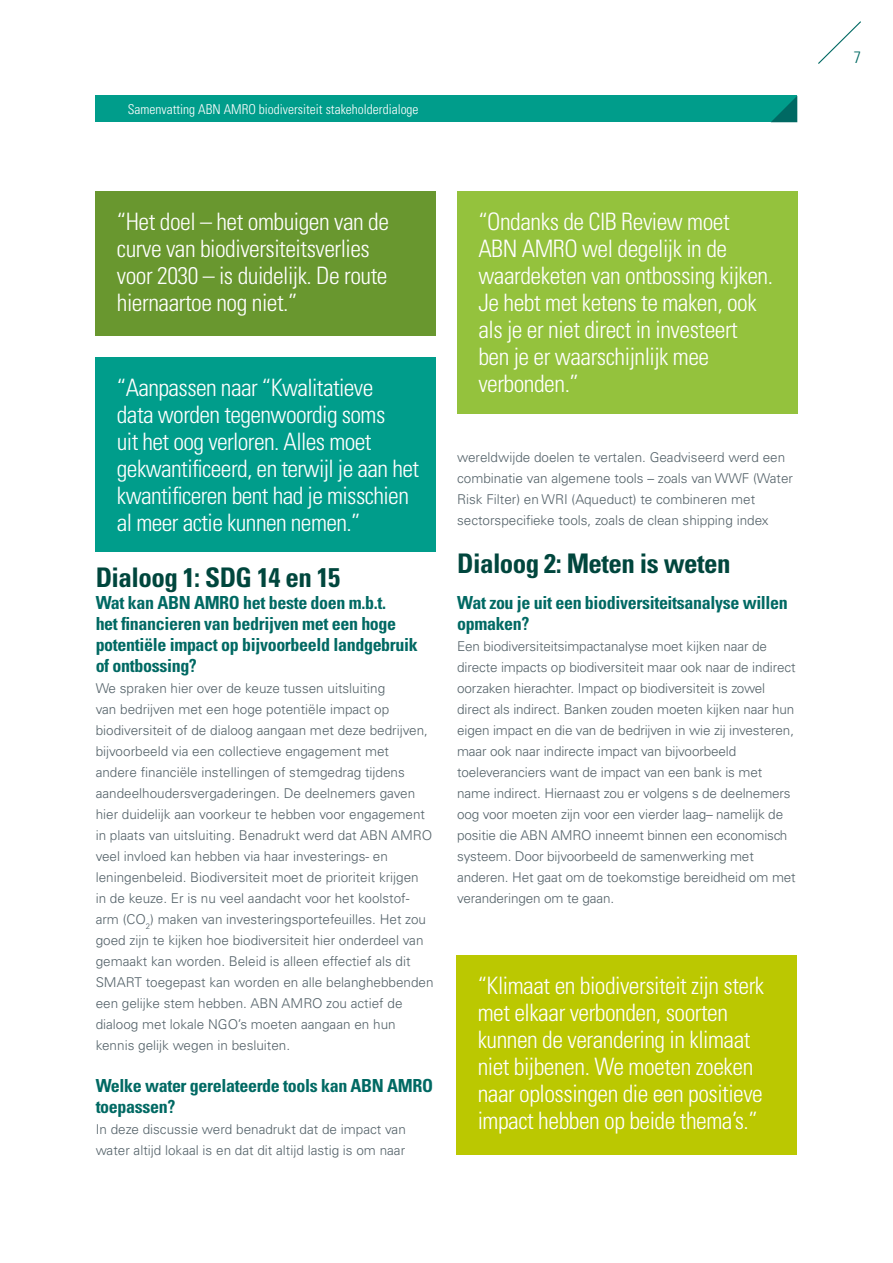
<style>
.page{position:relative;width:893px;height:1263px;background:#fff}
.page>*{position:absolute;margin:0;border:0;box-sizing:border-box;transform-origin:0 0}
.A4_kopje_c18{font:700 condensed 27px "Univers LT Std";letter-spacing:-.02em;color:#00463d}
.A4_kopje_c18-2{font:300 condensed 24px/27px "Univers LT Std";letter-spacing:-.02em;color:#fff}
.A4_tussenkopje_c12{font:700 condensed 18px/21px "Univers LT Std";letter-spacing:-.02em;color:#006963}
.A4_brood{font:700 condensed 18px/21px "Univers LT Std";letter-spacing:-.02em;color:#006963}
.t1{font:300 condensed 16.5px "Univers LT Std";color:#006963}
.A4_brood-2{font:300 13.5px/21px "Univers LT Std";color:#546269}
.A4_kopje_c18-3{font:300 condensed 13.5px "Univers LT Std";color:#fff}
</style>
<div class="page">
<div style="left:96px;top:96px;width:701px;height:26px;background:#009d8b"></div>
<svg style="left:771px;top:96px;width:26px;height:26px"></svg>
<svg style="left:818px;top:21px;width:43px;height:43px"></svg>
<div style="left:96px;top:191px;width:340px;height:145px;background:#69972f"></div>
<div style="left:96px;top:357px;width:340px;height:195px;background:#009d8b"></div>
<div style="left:457px;top:191px;width:340px;height:223px;background:#94c23d"></div>
<div style="left:456px;top:955px;width:341px;height:200px;background:#bbc801"></div>
<p class="A4_kopje_c18-3" style="left:128px;top:101px;width:292px">Samenvatting ABN AMRO biodiversiteit stakeholderdialoge</p>
<p class="A4_kopje_c18-2" style="left:117px;top:208px;width:274px">“Het doel – het ombuigen van de curve van biodiversiteitsverlies voor 2030 – is duidelijk. De route hiernaartoe nog niet.”</p>
<p class="A4_kopje_c18-2" style="left:117px;top:374px;width:304px">“Aanpassen naar “Kwalitatieve<br>data worden tegenwoordig soms<br>uit het oog verloren. Alles moet gekwantificeerd, en terwijl je aan het kwantificeren bent had je misschien al meer actie kunnen nemen.”</p>
<p class="A4_kopje_c18" style="left:96px;top:560px;width:246px">Dialoog 1: SDG 14 en 15</p>
<p class="A4_tussenkopje_c12" style="left:96px;top:592px;width:324px">Wat kan ABN AMRO het beste doen m.b.t.<br>het financieren van bedrijven met een hoge potentiële impact op bijvoorbeeld landgebruik of ontbossing?</p>
<p class="A4_brood-2" style="left:96px;top:678px;width:339px">We spraken hier over de keuze tussen uitsluiting<br>van bedrijven met een hoge potentiële impact op biodiversiteit of de dialoog aangaan met deze bedrijven, bijvoorbeeld via een collectieve engagement met andere financiële instellingen of stemgedrag tijdens aandeelhoudersvergaderingen. De deelnemers gaven hier duidelijk aan voorkeur te hebben voor engagement in plaats van uitsluiting. Benadrukt werd dat ABN AMRO veel invloed kan hebben via haar investerings- en leningenbeleid. Biodiversiteit moet de prioriteit krijgen<br>in de keuze. Er is nu veel aandacht voor het koolstof&shy;arm (CO<sub>2</sub>) maken van investeringsportefeuilles. Het zou goed zijn te kijken hoe biodiversiteit hier onderdeel van gemaakt kan worden. Beleid is alleen effectief als dit SMART toegepast kan worden en alle belanghebbenden een gelijke stem hebben. ABN AMRO zou actief de dialoog met lokale NGO’s moeten aangaan en hun kennis gelijk wegen in besluiten.</p>
<p class="A4_brood" style="left:96px;top:1075px;width:339px">Welke water gerelateerde tools kan ABN AMRO toepassen?</p>
<p class="A4_brood-2" style="left:96px;top:1119px;width:312px">In deze discussie werd benadrukt dat de impact van water altijd lokaal is en dat dit altijd lastig is om naar</p>
<p class="A4_kopje_c18-2" style="left:478px;top:208px;width:296px">“Ondanks de CIB Review moet<br>ABN AMRO wel degelijk in de waardeketen van ontbossing kijken.<br>Je hebt met ketens te maken, ook als je er niet direct in investeert ben je er waarschijnlijk mee verbonden.”</p>
<p class="A4_brood-2" style="left:457px;top:447px;width:337px">wereldwijde doelen te vertalen. Geadviseerd werd een combinatie van algemene tools – zoals van WWF (Water Risk Filter) en WRI (Aqueduct) te combineren met sectorspecifieke tools, zoals de clean shipping index</p>
<p class="A4_kopje_c18" style="left:457px;top:547px;width:275px">Dialoog 2: Meten is weten</p>
<p class="A4_tussenkopje_c12" style="left:457px;top:592px;width:332px">Wat zou je uit een biodiversiteitsanalyse willen opmaken?</p>
<p class="A4_brood-2" style="left:457px;top:636px;width:340px">Een biodiversiteitsimpactanalyse moet kijken naar de directe impacts op biodiversiteit maar ook naar de indirect oorzaken hierachter. Impact op biodiversiteit is zowel direct als indirect. Banken zouden moeten kijken naar hun eigen impact en die van de bedrijven in wie zij investeren, maar ook naar indirecte impact van bijvoorbeeld toeleveranciers want de impact van een bank is met name indirect. Hiernaast zou er volgens s de deelnemers oog voor moeten zijn voor een vierder laag– namelijk de positie die ABN AMRO inneemt binnen een economisch systeem. Door bijvoorbeeld de samenwerking met anderen. Het gaat om de toekomstige bereidheid om met veranderingen om te gaan.</p>
<p class="A4_kopje_c18-2" style="left:478px;top:972px;width:288px">“Klimaat en biodiversiteit zijn sterk met elkaar verbonden, soorten kunnen de verandering in klimaat niet bijbenen. We moeten zoeken naar oplossingen die een positieve impact hebben op beide thema’s.”</p>
<p class="t1" style="left:854px;top:47px;width:9px">7</p>
</div>
